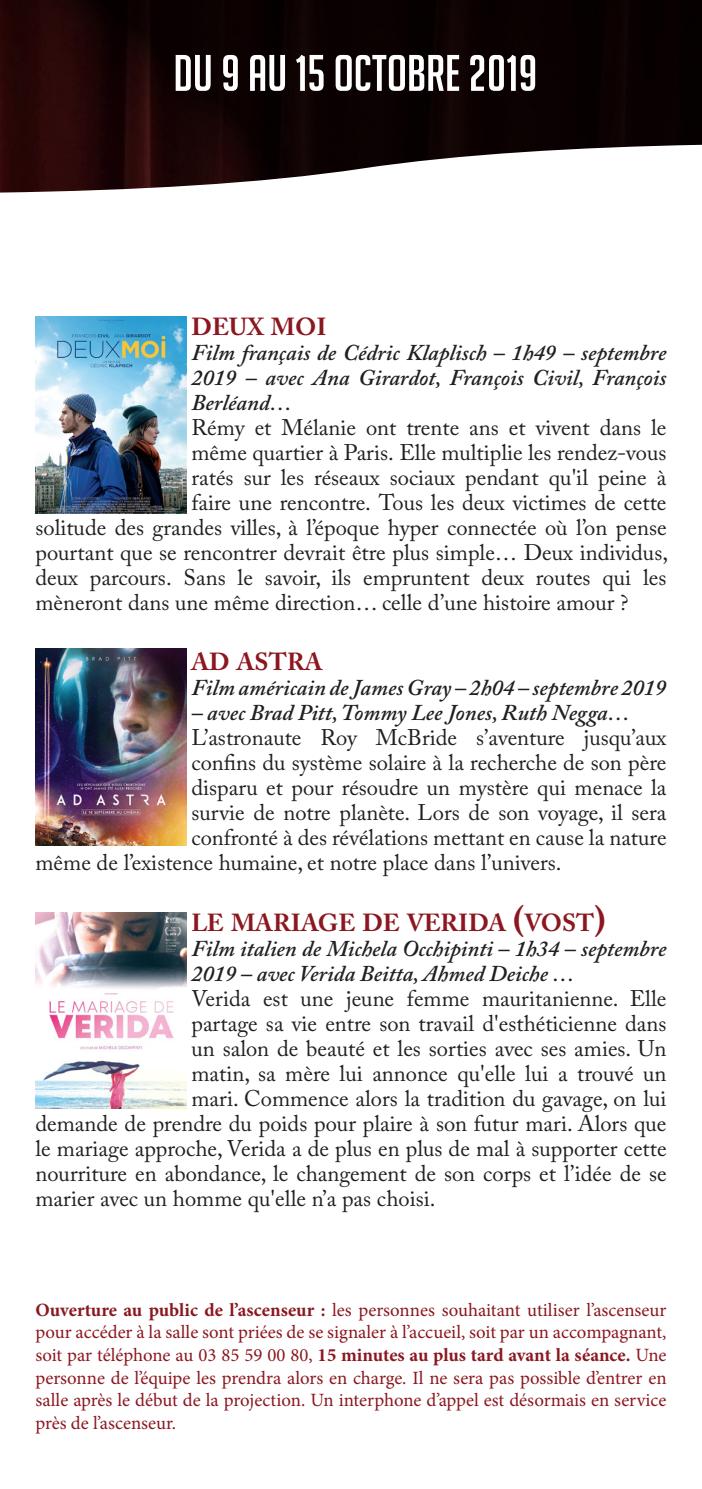
<style>
.page{position:relative;width:702px;height:1489px;background:#fff}
.page>*{position:absolute;margin:0;border:0;box-sizing:border-box;transform-origin:0 0}
.t1{font:50px "Big Noodle Titling";color:#fff}
.t2{font:700 24.5px "Adobe Caslon Pro";color:#8b171f}
.t3{font:22.5px "Adobe Caslon Pro";color:#231f20}
.t4{font:italic 600 22.5px/25px "Adobe Caslon Pro";color:#231f20;text-align:justify}
.t5{font:18.75px/22.5px "Minion Pro";color:#8b171f;text-align:justify}
.s1{font-size:35px}
.s2{font-weight:700}
</style>
<div class="page">
<img style="left:0;top:0;width:702px;height:192px">
<img style="left:35px;top:316px;width:151px;height:197px">
<img style="left:35px;top:649px;width:151px;height:196px">
<img style="left:35px;top:912px;width:151px;height:196px">
<p class="t1" style="left:173px;top:46px;width:365px">DU 9 AU 15 OCTOBRE 2019</p>
<p class="t2" style="left:191px;top:312px;width:137px">DEUX MOI</p>
<p class="t4" style="left:191px;top:340px;width:476px">Film français de Cédric Klaplisch – 1h49 – septembre 2019 – avec Ana Girardot, François Civil, François Berléand…</p>
<p class="t3" style="left:191px;top:414px;width:476px">Rémy et Mélanie ont trente ans et vivent dans le</p>
<p class="t3" style="left:191px;top:439px;width:476px">même quartier à Paris. Elle multiplie les rendez-vous</p>
<p class="t3" style="left:191px;top:464px;width:476px">ratés sur les réseaux sociaux pendant qu'il peine à</p>
<p class="t3" style="left:191px;top:489px;width:476px">faire une rencontre. Tous les deux victimes de cette</p>
<p class="t3" style="left:35px;top:514px;width:632px">solitude des grandes villes, à l’époque hyper connectée où l’on pense</p>
<p class="t3" style="left:35px;top:539px;width:634px">pourtant que se rencontrer devrait être plus simple… Deux individus,</p>
<p class="t3" style="left:35px;top:564px;width:632px">deux parcours. Sans le savoir, ils empruntent deux routes qui les</p>
<p class="t3" style="left:35px;top:589px;width:594px">mèneront dans une même direction… celle d’une histoire amour ?</p>
<p class="t2" style="left:191px;top:647px;width:133px">AD ASTRA</p>
<p class="t4" style="left:191px;top:675px;width:476px">Film américain de James Gray – 2h04 – septembre 2019</p>
<p class="t4" style="left:191px;top:700px;width:440px">– avec Brad Pitt, Tommy Lee Jones, Ruth Negga…</p>
<p class="t3" style="left:191px;top:724px;width:476px">L’astronaute Roy McBride s’aventure jusqu’aux</p>
<p class="t3" style="left:191px;top:749px;width:476px">confins du système solaire à la recherche de son père</p>
<p class="t3" style="left:191px;top:774px;width:476px">disparu et pour résoudre un mystère qui menace la</p>
<p class="t3" style="left:191px;top:799px;width:476px">survie de notre planète. Lors de son voyage, il sera</p>
<p class="t3" style="left:191px;top:824px;width:476px">confronté à des révélations mettant en cause la nature</p>
<p class="t3" style="left:35px;top:849px;width:527px">même de l’existence humaine, et notre place dans l’univers.</p>
<p class="t2" style="left:191px;top:907px;width:415px">LE MARIAGE DE VERIDA <span class="s1">(</span>VOST<span class="s1">)</span></p>
<p class="t4" style="left:191px;top:935px;width:476px">Film italien de Michela Occhipinti – 1h34 – septembre<br>2019 – avec Verida Beitta, Ahmed Deiche …</p>
<p class="t3" style="left:191px;top:984px;width:476px">Verida est une jeune femme mauritanienne. Elle</p>
<p class="t3" style="left:191px;top:1009px;width:476px">partage sa vie entre son travail d'esthéticienne dans</p>
<p class="t3" style="left:191px;top:1034px;width:476px">un salon de beauté et les sorties avec ses amies. Un</p>
<p class="t3" style="left:191px;top:1059px;width:476px">matin, sa mère lui annonce qu'elle lui a trouvé un</p>
<p class="t3" style="left:191px;top:1084px;width:476px">mari. Commence alors la tradition du gavage, on lui</p>
<p class="t3" style="left:35px;top:1109px;width:632px">demande de prendre du poids pour plaire à son futur mari. Alors que</p>
<p class="t3" style="left:35px;top:1134px;width:632px">le mariage approche, Verida a de plus en plus de mal à supporter cette</p>
<p class="t3" style="left:35px;top:1159px;width:632px">nourriture en abondance, le changement de son corps et l’idée de se</p>
<p class="t3" style="left:35px;top:1184px;width:401px">marier avec un homme qu'elle n’a pas choisi.</p>
<p class="t5" style="left:35px;top:1298px;width:632px"><span class="s2">Ouverture au public de l’ascenseur :</span> les personnes souhaitant utiliser l’ascenseur pour accéder à la salle sont priées de se signaler à l’accueil, soit par un accompagnant, soit par téléphone au 03 85 59 00 80, <span class="s2">15 minutes au plus tard avant la séance.</span> Une personne de l’équipe les prendra alors en charge. Il ne sera pas possible d’entrer en salle après le début de la projection. Un interphone d’appel est désormais en service près de l’ascenseur.</p>
</div>
